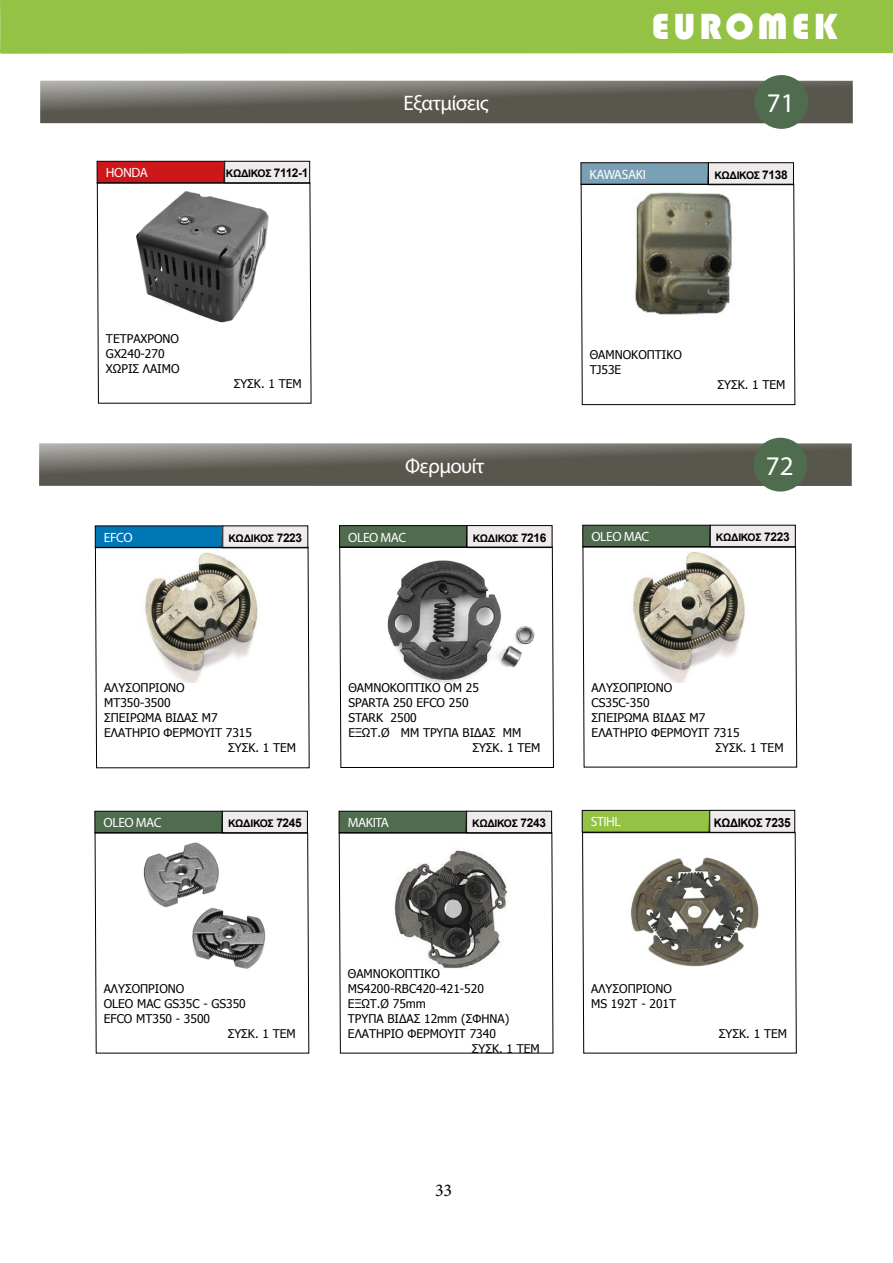
<style>
.page{position:relative;width:893px;height:1263px;background:#fff}
.page>*{position:absolute;margin:0;border:0;box-sizing:border-box;transform-origin:0 0}
.t1{font:37.5px "Bauhaus 93";letter-spacing:.1em;color:#fff}
.t2{font:27px "Myriad Pro";color:#fff}
.t3{font:21px "Myriad Pro";letter-spacing:-.03em;color:#fff}
.t4{font:18px "Minion Pro";color:#000}
.t5{font:13.5px "Myriad Pro";letter-spacing:-.03em;color:#fff}
.t6{font:12px/15px "Tahoma";color:#000}
.t7{font:700 11.85px "Arial";letter-spacing:-.03em;color:#000;scale:.94 1}
.t8{font:700 10.5px "Arial";letter-spacing:-.03em;color:#000}
.s1{font-size:12px}
.s2{font-size:12.6px}
</style>
<div class="page">
<div style="left:0;top:0;width:893px;height:54px;background:#94c245"></div>
<svg style="left:40px;top:81px;width:813px;height:42px;background:#68655e"></svg>
<div style="left:754px;top:75px;width:54px;height:54px;background:#506c4f;border-radius:50%"></div>
<div style="left:97px;top:161px;width:127px;height:21px;background:#cd171a"></div>
<div style="left:225px;top:161px;width:85px;height:22px;background:#f0ebeb"></div>
<div style="left:224px;top:161px;width:86px;height:22px;border:1px solid #000"></div>
<svg style="left:97px;top:182px;width:214px;height:222px"></svg>
<img style="left:112px;top:188px;width:182px;height:139px">
<svg style="left:39px;top:443px;width:813px;height:43px;background:#6a6760"></svg>
<div style="left:753px;top:438px;width:54px;height:53px;background:#506c4f;border-radius:50%"></div>
<svg style="left:582px;top:810px;width:128px;height:22px;background:#8ab440"></svg>
<div style="left:710px;top:810px;width:85px;height:22px;background:#f0ebeb"></div>
<div style="left:710px;top:810px;width:85px;height:22px;border:1px solid #000"></div>
<svg style="left:582px;top:832px;width:215px;height:221px"></svg>
<img style="left:603px;top:842px;width:181px;height:135px">
<svg style="left:582px;top:525px;width:128px;height:22px;background:#4c674c"></svg>
<div style="left:710px;top:525px;width:85px;height:22px;background:#f0ebeb"></div>
<svg style="left:583px;top:546px;width:214px;height:221px"></svg>
<img style="left:591px;top:552px;width:199px;height:130px">
<svg style="left:95px;top:525px;width:128px;height:22px;background:#0572aa"></svg>
<div style="left:223px;top:526px;width:85px;height:22px;background:#f0ebeb"></div>
<svg style="left:95px;top:547px;width:215px;height:221px"></svg>
<img style="left:103px;top:553px;width:199px;height:130px">
<svg style="left:339px;top:525px;width:128px;height:22px;background:#496348"></svg>
<div style="left:467px;top:526px;width:85px;height:21px;background:#f0ebeb"></div>
<div style="left:467px;top:525px;width:85px;height:23px;border:1px solid #000"></div>
<svg style="left:339px;top:547px;width:215px;height:221px"></svg>
<img style="left:348px;top:552px;width:199px;height:130px">
<svg style="left:94px;top:811px;width:128px;height:22px;background:#4d674c"></svg>
<div style="left:222px;top:811px;width:85px;height:22px;background:#f0ebeb"></div>
<svg style="left:95px;top:832px;width:214px;height:221px"></svg>
<img style="left:118px;top:838px;width:175px;height:130px">
<div style="left:339px;top:811px;width:127px;height:21px;background:#506c4f"></div>
<div style="left:467px;top:811px;width:85px;height:22px;background:#f0ebeb"></div>
<svg style="left:339px;top:832px;width:214px;height:221px"></svg>
<img style="left:347px;top:838px;width:199px;height:130px">
<svg style="left:581px;top:162px;width:128px;height:22px;background:#7296a9"></svg>
<div style="left:708px;top:163px;width:85px;height:22px;background:#f0ebeb"></div>
<svg style="left:581px;top:184px;width:214px;height:221px"></svg>
<img style="left:600px;top:187px;width:175px;height:145px">
<p class="t5" style="left:106px;top:164px;width:44px">HONDA</p>
<p class="t8" style="left:226px;top:167px;width:84px">ΚΩΔΙΚΟΣ <span class="s1">7112-1</span></p>
<h1 class="t1" style="left:652px;top:6px;width:188px">EUROMEK</h1>
<h3 class="t3" style="left:403px;top:90px;width:87px">Εξατμίσεις</h3>
<h2 class="t2" style="left:767px;top:86px;width:29px">71</h2>
<p class="t5" style="left:590px;top:166px;width:58px">KAWASAKI</p>
<p class="t8" style="left:714px;top:168px;width:75px">ΚΩΔΙΚΟΣ <span class="s1">7138</span></p>
<p class="t6" style="left:106px;top:330px;width:75px">ΤΕΤΡΆΧΡΟΝΟ<br>GX240-270<br>ΧΩΡΙΣ ΛΑΙΜΟ</p>
<p class="t6" style="left:234px;top:375px;width:70px">ΣΥΣΚ. 1 ΤΕΜ</p>
<p class="t5" style="left:104px;top:529px;width:30px">EFCO</p>
<p class="t8" style="left:228px;top:531px;width:75px">ΚΩΔΙΚΟΣ <span class="s1">7223</span></p>
<p class="t6" style="left:590px;top:347px;width:93px">ΘΑΜΝΟΚΟΠΤΙΚΌ<br>TJ53E</p>
<p class="t6" style="left:717px;top:377px;width:70px">ΣΥΣΚ. 1 ΤΕΜ</p>
<h3 class="t3" style="left:405px;top:452px;width:81px">Φερμουίτ</h3>
<h2 class="t2" style="left:766px;top:449px;width:29px">72</h2>
<p class="t5" style="left:348px;top:529px;width:59px">OLEO MAC</p>
<p class="t8" style="left:473px;top:531px;width:75px">ΚΩΔΙΚΟΣ <span class="s1">7216</span></p>
<p class="t5" style="left:591px;top:528px;width:59px">OLEO MAC</p>
<p class="t8" style="left:716px;top:531px;width:75px">ΚΩΔΙΚΟΣ <span class="s1">7223</span></p>
<p class="t6" style="left:104px;top:680px;width:82px">ΑΛΥΣΟΠΡΙΟΝΟ</p>
<p class="t6" style="left:104px;top:695px;width:68px">MT350-3500</p>
<p class="t6" style="left:104px;top:710px;width:115px">ΣΠΕΙΡΩΜΑ ΒΙΔΑΣ Μ7</p>
<p class="t6" style="left:104px;top:725px;width:149px">ΕΛΑΤΗΡΙΟ ΦΕΡΜΟΥΙΤ 7315</p>
<p class="t6" style="left:228px;top:740px;width:70px">ΣΥΣΚ. 1 ΤΕΜ</p>
<p class="t5" style="left:104px;top:814px;width:59px">OLEO MAC</p>
<p class="t8" style="left:228px;top:817px;width:75px">ΚΩΔΙΚΟΣ <span class="s1">7245</span></p>
<p class="t6" style="left:348px;top:679px;width:132px">ΘΑΜΝΟΚΟΠΤΙΚΌ OM 25</p>
<p class="t6" style="left:348px;top:694px;width:122px">SPARTA 250 EFCO 250</p>
<p class="t6" style="left:348px;top:709px;width:70px">STARK 2500</p>
<p class="t6" style="left:348px;top:724px;width:175px">ΕΞΩΤ.Ø MM ΤΡΥΠΑ ΒΙΔΑΣ MM</p>
<p class="t6" style="left:472px;top:739px;width:70px">ΣΥΣΚ. 1 ΤΕΜ</p>
<p class="t5" style="left:348px;top:814px;width:43px">MAKITA</p>
<p class="t8" style="left:472px;top:817px;width:75px">ΚΩΔΙΚΟΣ <span class="s1">7243</span></p>
<p class="t6" style="left:592px;top:679px;width:82px">ΑΛΥΣΟΠΡΙΟΝΟ</p>
<p class="t6" style="left:592px;top:694px;width:59px">CS35C-350</p>
<p class="t6" style="left:592px;top:709px;width:115px">ΣΠΕΙΡΩΜΑ ΒΙΔΑΣ Μ7</p>
<p class="t6" style="left:592px;top:724px;width:149px">ΕΛΑΤΗΡΙΟ ΦΕΡΜΟΥΙΤ 7315</p>
<p class="t6" style="left:716px;top:739px;width:70px">ΣΥΣΚ. 1 ΤΕΜ</p>
<p class="t5" style="left:591px;top:813px;width:32px">STIHL</p>
<p class="t7" style="left:714px;top:814px;width:83px">ΚΩΔΙΚΟΣ <span class="s2">7235</span></p>
<p class="t6" style="left:104px;top:980px;width:82px">ΑΛΥΣΟΠΡΊΟΝΟ</p>
<p class="t6" style="left:104px;top:995px;width:144px">OLEO MAC GS35C - GS350</p>
<p class="t6" style="left:104px;top:1010px;width:108px">EFCO MT350 - 3500</p>
<p class="t6" style="left:228px;top:1025px;width:70px">ΣΥΣΚ. 1 ΤΕΜ</p>
<p class="t6" style="left:348px;top:965px;width:93px">ΘΑΜΝΟΚΟΠΤΙΚΌ</p>
<p class="t6" style="left:348px;top:980px;width:137px">MS4200-RBC420-421-520</p>
<p class="t6" style="left:348px;top:995px;width:80px">ΕΞΩΤ.Ø 75mm</p>
<p class="t6" style="left:348px;top:1010px;width:163px">ΤΡΥΠΑ ΒΙΔΑΣ 12mm (ΣΦΗΝΑ)</p>
<p class="t6" style="left:348px;top:1025px;width:149px">ΕΛΑΤΗΡΙΟ ΦΕΡΜΟΥΙΤ 7340</p>
<p class="t6" style="left:472px;top:1040px;width:70px">ΣΥΣΚ. 1 ΤΕΜ</p>
<p class="t6" style="left:591px;top:980px;width:86px">ΑΛΥΣΟΠΡΙΟΝΟ<br>MS 192T - 201T</p>
<p class="t6" style="left:719px;top:1025px;width:70px">ΣΥΣΚ. 1 ΤΕΜ</p>
<h3 class="t4" style="left:435px;top:1178px;width:19px">33</h3>
</div>
